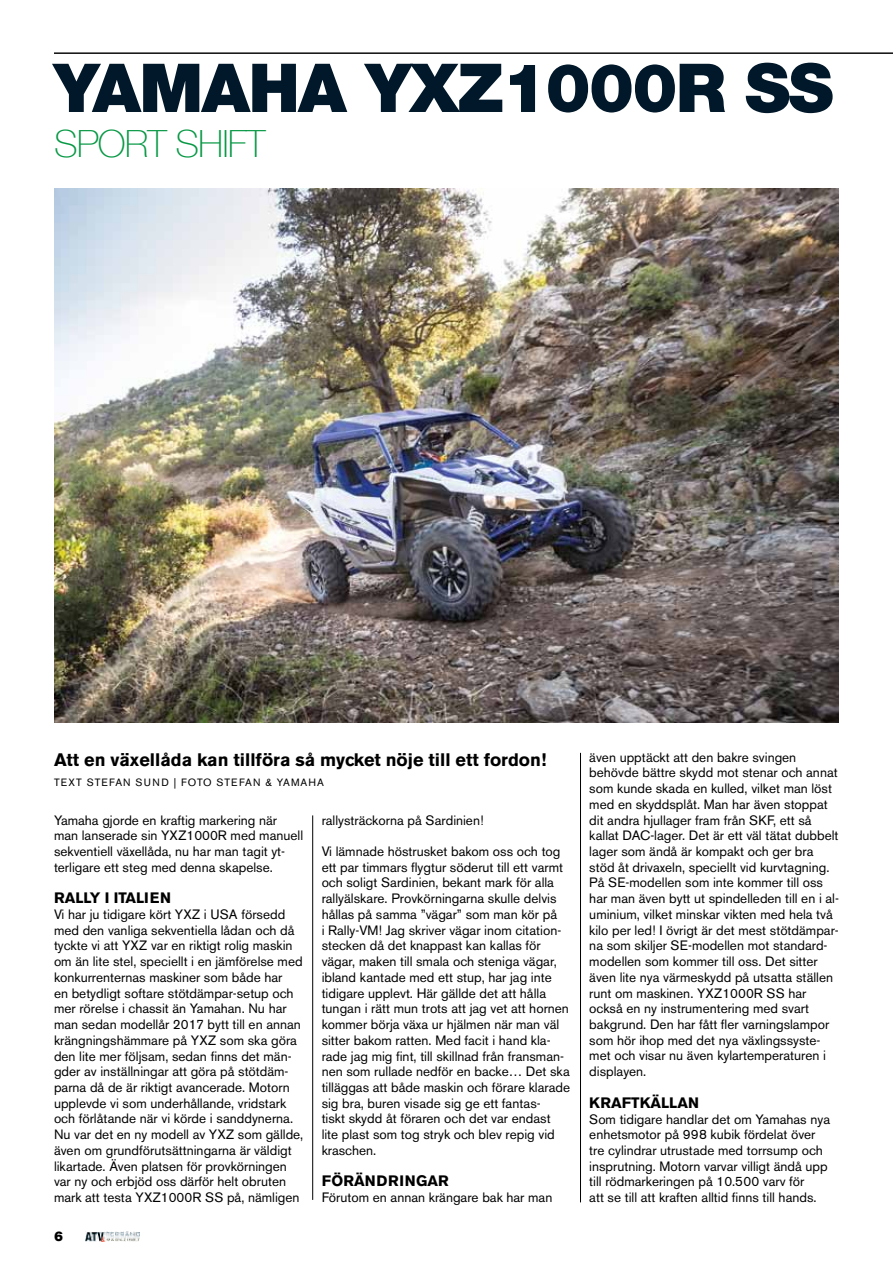
<style>
.page{position:relative;width:893px;height:1263px;background:#fff}
.page>*{position:absolute;margin:0;border:0;box-sizing:border-box;transform-origin:0 0}
.t1{font:900 67.5px "Helvetica Neue LT Com";letter-spacing:-.025em;color:#001829}
.t2{font:100 37.5px "Helvetica Neue LT Com";letter-spacing:-.025em;color:#079844}
.t3{font:700 18px "Akzidenz Grotesk BE";color:#000}
.t4{font:700 15px "Akzidenz Grotesk BE";letter-spacing:.005em;color:#000}
.t5{font:700 15px "Akzidenz Grotesk BE";letter-spacing:.025em;color:#000}
.t6{font:13.5px/15.8px "Akzidenz Grotesk BE";color:#000}
.t7{font:900 13.5px "Helvetica Neue LT Com";color:#000}
.t8{font:10.5px "Akzidenz Grotesk BE";letter-spacing:.1em;color:#000}
</style>
<div class="page">
<hr style="left:312px;top:815px;width:1px;height:385px;background:#000">
<hr style="left:580px;top:753px;width:1px;height:449px;background:#000">
<img style="left:54px;top:188px;width:785px;height:535px">
<img style="left:86px;top:1231px;width:54px;height:11px">
<hr style="left:54px;top:53px;width:839px;height:1px;background:#000">
<h1 class="t1" style="left:54px;top:49px;width:781px">YAMAHA YXZ1000R SS</h1>
<h2 class="t2" style="left:54px;top:127px;width:213px">Sport Shift</h2>
<h3 class="t3" style="left:54px;top:750px;width:494px">Att en växellåda kan tillföra så mycket nöje till ett fordon!</h3>
<p class="t8" style="left:54px;top:776px;width:271px">TEXT STEFAN SUND | FOTO STEFAN &amp; YAMAHA</p>
<p class="t6" style="left:322px;top:812px;width:164px">rallysträckorna på Sardinien!</p>
<p class="t6" style="left:322px;top:844px;width:250px">Vi lämnade höstrusket bakom oss och tog ett par timmars flygtur söderut till ett varmt och soligt Sardinien, bekant mark för alla rallyälskare. Provkörningarna skulle delvis hållas på samma ”vägar” som man kör på<br>i Rally-VM! Jag skriver vägar inom citation&shy;stecken då det knappast kan kallas för vägar, maken till smala och steniga vägar, ibland kantade med ett stup, har jag inte tidigare upplevt. Här gällde det att hålla tungan i rätt mun trots att jag vet att hornen kommer börja växa ur hjälmen när man väl sitter bakom ratten. Med facit i hand kla&shy;rade jag mig fint, till skillnad från fransman&shy;nen som rullade nedför en backe… Det ska tilläggas att både maskin och förare klarade sig bra, buren visade sig ge ett fantas-<br>tiskt skydd åt föraren och det var endast lite plast som tog stryk och blev repig vid kraschen.</p>
<p class="t5" style="left:322px;top:1173px;width:129px">FÖRÄNDRINGAR</p>
<p class="t6" style="left:322px;top:1190px;width:232px">Förutom en annan krängare bak har man</p>
<p class="t6" style="left:54px;top:812px;width:251px">Yamaha gjorde en kraftig markering när man lanserade sin YXZ1000R med manuell sekventiell växellåda, nu har man tagit yt&shy;terligare ett steg med denna skapelse.</p>
<p class="t4" style="left:54px;top:890px;width:119px">RALLY I ITALIEN</p>
<p class="t6" style="left:54px;top:907px;width:251px">Vi har ju tidigare kört YXZ i USA försedd med den vanliga sekventiella lådan och då tyckte vi att YXZ var en riktigt rolig maskin om än lite stel, speciellt i en jämförelse med konkurrenternas maskiner som både har<br>en betydligt softare stötdämpar-setup och mer rörelse i chassit än Yamahan. Nu har man sedan modellår 2017 bytt till en annan krängningshämmare på YXZ som ska göra den lite mer följsam, sedan finns det män&shy;gder av inställningar att göra på stötdäm&shy;parna då de är riktigt avancerade. Motorn upplevde vi som underhållande, vridstark och förlåtande när vi körde i sanddynerna.<br>Nu var det en ny modell av YXZ som gällde, även om grundförutsättningarna är väldigt likartade. Även platsen för provkörningen var ny och erbjöd oss därför helt obruten mark att testa YXZ1000R SS på, nämligen</p>
<p class="t7" style="left:54px;top:1228px;width:11px">6</p>
<p class="t6" style="left:589px;top:749px;width:251px">även upptäckt att den bakre svingen behövde bättre skydd mot stenar och annat som kunde skada en kulled, vilket man löst med en skyddsplåt. Man har även stoppat dit andra hjullager fram från SKF, ett så kallat DAC-lager. Det är ett väl tätat dubbelt lager som ändå är kompakt och ger bra stöd åt drivaxeln, speciellt vid kurvtagning.<br>På SE-modellen som inte kommer till oss har man även bytt ut spindelleden till en i al&shy;uminium, vilket minskar vikten med hela två kilo per led! I övrigt är det mest stötdämpar&shy;na som skiljer SE-modellen mot standard&shy;modellen som kommer till oss. Det sitter även lite nya värmeskydd på utsatta ställen runt om maskinen. YXZ1000R SS har också en ny instrumentering med svart bakgrund. Den har fått fler varningslampor som hör ihop med det nya växlingssyste&shy;met och visar nu även kylartemperaturen i displayen.</p>
<p class="t4" style="left:589px;top:1094px;width:111px">KRAFTKÄLLAN</p>
<p class="t6" style="left:589px;top:1111px;width:242px">Som tidigare handlar det om Yamahas nya enhetsmotor på 998 kubik fördelat över tre cylindrar utrustade med torrsump och insprutning. Motorn varvar villigt ändå upp till rödmarkeringen på 10.500 varv för<br>att se till att kraften alltid finns till hands.</p>
</div>
